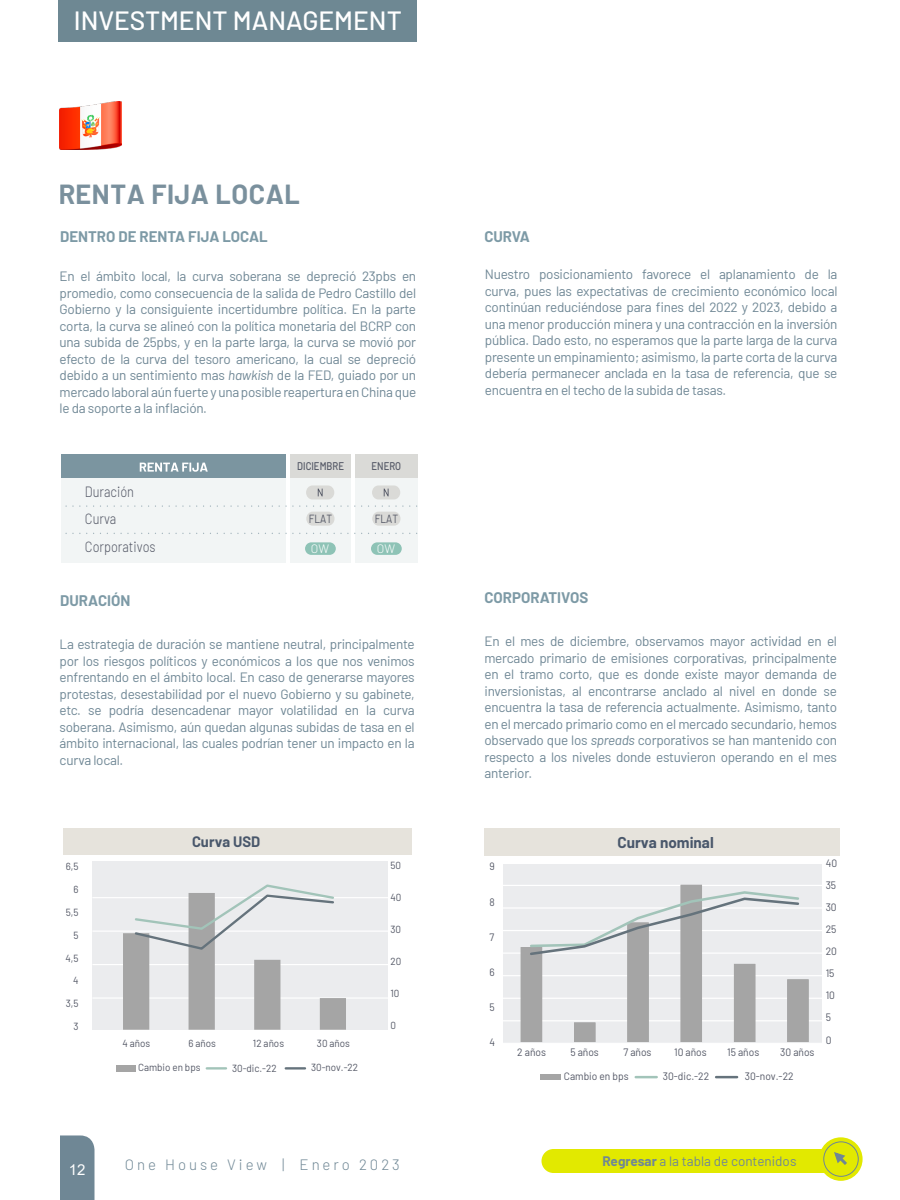
<style>
.page{position:relative;width:900px;height:1200px;background:#fff}
.page>*{position:absolute;margin:0;border:0;box-sizing:border-box;transform-origin:0 0}
.t1{font:700 27px "Barlow";letter-spacing:.02em;color:#6f8795}
.t2{font:500 26.4px "Barlow";color:#fff}
.t3{font:700 15.3px "Barlow";color:#49576b}
.t4{font:700 15px "Barlow";color:#7d9aa6}
.t5{font:300 15px "Barlow";letter-spacing:.2em;color:#6f8795}
.t6{font:15px "Arial";color:#fff}
.t7{font:300 14.85px/27.3px "Barlow";color:#525664;scale:.86 1}
.t8{font:700 14.7px "Barlow";color:#49576b}
.t9{font:13.5px/16.5px "Barlow";letter-spacing:-.02em;color:#6f8795;text-align:justify}
.t10{font:13.5px "Barlow";color:#6f8795}
.t11{font:300 12.15px "Barlow";color:#fff}
.t12{font:11.85px "Barlow";color:#525664;scale:.86 1}
.t13{font:500 11.1px "Barlow";color:#525664;scale:.86 1}
.t14{font:10.65px/22px "Barlow";color:#535765;scale:.95 1}
.t15{font:10.35px "Barlow";color:#535765;scale:.95 1}
.s1{font-style:italic}
.s2{font-weight:700}
</style>
<div class="page">
<div style="left:61px;top:478px;width:357px;height:85px;background:#f2f5f5"></div>
<div style="left:289px;top:455px;width:63px;height:23px;background:#dadad7"></div>
<div style="left:355px;top:455px;width:63px;height:23px;background:#dadad7"></div>
<div style="left:61px;top:455px;width:225px;height:23px;background:#7b95a0"></div>
<hr style="left:286px;top:454px;width:3px;height:111px;background:#fff">
<hr style="left:352px;top:454px;width:3px;height:111px;background:#fff">
<svg style="left:65px;top:505px;width:352px;height:2px"></svg>
<svg style="left:65px;top:533px;width:352px;height:1px"></svg>
<svg style="left:140px;top:463px;width:68px;height:9px"></svg>
<div style="left:372px;top:485px;width:28px;height:14px;background:#dadad7;border-radius:7px"></div>
<svg style="left:384px;top:489px;width:5px;height:7px"></svg>
<div style="left:371px;top:542px;width:31px;height:13px;background:#8ec3b6;border-radius:6px"></div>
<div style="left:372px;top:512px;width:28px;height:14px;background:#dadad7;border-radius:7px"></div>
<div style="left:306px;top:485px;width:28px;height:14px;background:#dadad7;border-radius:7px"></div>
<svg style="left:318px;top:489px;width:5px;height:7px"></svg>
<div style="left:305px;top:542px;width:31px;height:13px;background:#8ec3b6;border-radius:6px"></div>
<div style="left:306px;top:512px;width:29px;height:14px;background:#dadad7;border-radius:7px"></div>
<div style="left:92px;top:862px;width:296px;height:168px;background:#ebecee"></div>
<hr style="left:92px;top:997px;width:297px;height:2px;background:#fff">
<div style="left:63px;top:828px;width:349px;height:27px;background:#e6e3dc"></div>
<div style="left:117px;top:1065px;width:19px;height:7px;background:#a5a5a5"></div>
<hr style="left:207px;top:1067px;width:19px;height:3px;background:#a2c4b9">
<hr style="left:286px;top:1067px;width:19px;height:3px;background:#65737c">
<hr style="left:92px;top:964px;width:297px;height:1px;background:#fff">
<hr style="left:92px;top:931px;width:297px;height:1px;background:#fff">
<hr style="left:92px;top:897px;width:297px;height:1px;background:#fff">
<svg style="left:123px;top:884px;width:223px;height:146px"></svg>
<div style="left:504px;top:864px;width:318px;height:179px;background:#ebecee"></div>
<div style="left:484px;top:828px;width:356px;height:28px;background:#e6e3dc"></div>
<div style="left:540px;top:1074px;width:21px;height:6px;background:#a5a5a5"></div>
<hr style="left:636px;top:1076px;width:21px;height:2px;background:#a2c4b9">
<hr style="left:716px;top:1076px;width:21px;height:2px;background:#65737c">
<hr style="left:503px;top:1020px;width:319px;height:1px;background:#fff">
<hr style="left:503px;top:998px;width:319px;height:1px;background:#fff">
<hr style="left:503px;top:975px;width:319px;height:1px;background:#fff">
<hr style="left:503px;top:953px;width:319px;height:1px;background:#fff">
<hr style="left:503px;top:930px;width:319px;height:1px;background:#fff">
<hr style="left:503px;top:907px;width:319px;height:2px;background:#fff">
<hr style="left:503px;top:885px;width:319px;height:1px;background:#fff">
<svg style="left:521px;top:885px;width:288px;height:157px"></svg>
<svg style="left:528px;top:890px;width:273px;height:67px"></svg>
<img style="left:60px;top:102px;width:61px;height:48px">
<div style="left:58px;top:0;width:359px;height:41px;background:#6e8893"></div>
<div style="left:542px;top:1149px;width:319px;height:24px;background:#e2e900;border-radius:12px"></div>
<svg style="left:819px;top:1137px;width:44px;height:44px"></svg>
<svg style="left:832px;top:1150px;width:18px;height:18px"></svg>
<div style="left:823px;top:1141px;width:36px;height:36px;border:1px solid #6f8795;border-radius:50%"></div>
<div style="left:60px;top:1135px;width:34px;height:65px;background:#6f8795"></div>
<h2 class="t2" style="left:74px;top:2px;width:330px">INVESTMENT MANAGEMENT</h2>
<h1 class="t1" style="left:58px;top:174px;width:243px">RENTA FIJA LOCAL</h1>
<p class="t4" style="left:60px;top:225px;width:209px">DENTRO DE RENTA FIJA LOCAL</p>
<p class="t4" style="left:484px;top:225px;width:47px">CURVA</p>
<p class="t9" style="left:60px;top:267px;width:358px">En el ámbito local, la curva soberana se depreció 23pbs en promedio, como consecuencia de la salida de Pedro Castillo del Gobierno y la consiguiente incertidumbre política. En la parte corta, la curva se alineó con la política monetaria del BCRP con una subida de 25pbs, y en la parte larga, la curva se movió por efecto de la curva del tesoro americano, la cual se depreció debido a un sentimiento mas <span class="s1">hawkish</span> de la FED, guiado por un mercado laboral aún fuerte y una posible reapertura en China que le da soporte a la inflación.</p>
<p class="t7" style="left:85px;top:477px;width:84px">Duración<br>Curva<br>Corporativos</p>
<p class="t13" style="left:297px;top:458px;width:56px">DICIEMBRE</p>
<p class="t13" style="left:372px;top:458px;width:36px">ENERO</p>
<p class="t12" style="left:309px;top:510px;width:29px">FLAT</p>
<p class="t11" style="left:311px;top:540px;width:20px">OW</p>
<p class="t12" style="left:375px;top:510px;width:29px">FLAT</p>
<p class="t11" style="left:377px;top:540px;width:20px">OW</p>
<p class="t9" style="left:485px;top:265px;width:354px">Nuestro posicionamiento favorece el aplanamiento de la curva, pues las expectativas de crecimiento económico local continúan reduciéndose para fines del 2022 y 2023, debido a una menor producción minera y una contracción en la inversión pública. Dado esto, no esperamos que la parte larga de la curva presente un empinamiento; asimismo, la parte corta de la curva debería permanecer anclada en la tasa de referencia, que se encuentra en el techo de la subida de tasas.</p>
<p class="t4" style="left:60px;top:590px;width:72px">DURACIÓN</p>
<p class="t4" style="left:484px;top:587px;width:105px">CORPORATIVOS</p>
<p class="t9" style="left:60px;top:635px;width:357px">La estrategia de duración se mantiene neutral, principalmente por los riesgos políticos y económicos a los que nos venimos enfrentando en el ámbito local. En caso de generarse mayores protestas, desestabilidad por el nuevo Gobierno y su gabinete, etc. se podría desencadenar mayor volatilidad en la curva soberana. Asimismo, aún quedan algunas subidas de tasa en el ámbito internacional, las cuales podrían tener un impacto en la curva local.</p>
<p class="t15" style="left:66px;top:859px;width:15px">6,5</p>
<p class="t15" style="left:73px;top:882px;width:7px">6</p>
<p class="t15" style="left:66px;top:905px;width:15px">5,5</p>
<p class="t15" style="left:73px;top:927px;width:7px">5</p>
<p class="t15" style="left:65px;top:950px;width:15px">4,5</p>
<p class="t15" style="left:73px;top:973px;width:7px">4</p>
<p class="t15" style="left:66px;top:996px;width:15px">3,5</p>
<p class="t15" style="left:73px;top:1019px;width:7px">3</p>
<p class="t8" style="left:192px;top:831px;width:70px">Curva USD</p>
<p class="t15" style="left:123px;top:1036px;width:31px">4 años</p>
<p class="t15" style="left:188px;top:1036px;width:30px">6 años</p>
<p class="t15" style="left:253px;top:1036px;width:34px">12 años</p>
<p class="t15" style="left:317px;top:1036px;width:36px">30 años</p>
<p class="t15" style="left:232px;top:1060px;width:49px">30-dic.-22</p>
<p class="t15" style="left:311px;top:1060px;width:51px">30-nov.-22</p>
<p class="t15" style="left:138px;top:1060px;width:67px">Cambio en bps</p>
<p class="t15" style="left:391px;top:857px;width:13px">50</p>
<p class="t15" style="left:391px;top:890px;width:13px">40</p>
<p class="t15" style="left:391px;top:922px;width:13px">30</p>
<p class="t15" style="left:391px;top:954px;width:13px">20</p>
<p class="t15" style="left:391px;top:986px;width:11px">10</p>
<p class="t15" style="left:391px;top:1018px;width:7px">0</p>
<p class="t9" style="left:485px;top:632px;width:354px">En el mes de diciembre, observamos mayor actividad en el mercado primario de emisiones corporativas, principalmente en el tramo corto, que es donde existe mayor demanda de inversionistas, al encontrarse anclado al nivel en donde se encuentra la tasa de referencia actualmente. Asimismo, tanto en el mercado primario como en el mercado secundario, hemos observado que los <span class="s1">spreads</span> corporativos se han mantenido con respecto a los niveles donde estuvieron operando en el mes anterior.</p>
<p class="t14" style="left:490px;top:855px;width:7px">9</p>
<p class="t14" style="left:490px;top:890px;width:7px">8</p>
<p class="t14" style="left:490px;top:925px;width:7px">7</p>
<p class="t14" style="left:490px;top:960px;width:7px">6</p>
<p class="t14" style="left:490px;top:995px;width:7px">5</p>
<p class="t14" style="left:490px;top:1031px;width:7px">4</p>
<p class="t3" style="left:617px;top:831px;width:98px">Curva nominal</p>
<p class="t14" style="left:517px;top:1040px;width:32px">2 años</p>
<p class="t14" style="left:570px;top:1040px;width:31px">5 años</p>
<p class="t14" style="left:623px;top:1040px;width:31px">7 años</p>
<p class="t14" style="left:674px;top:1040px;width:36px">10 años</p>
<p class="t14" style="left:727px;top:1040px;width:35px">15 años</p>
<p class="t14" style="left:780px;top:1040px;width:38px">30 años</p>
<p class="t14" style="left:663px;top:1065px;width:50px">30-dic.-22</p>
<p class="t14" style="left:745px;top:1064px;width:53px">30-nov.-22</p>
<p class="t14" style="left:564px;top:1064px;width:70px">Cambio en bps</p>
<p class="t14" style="left:826px;top:852px;width:13px">40<br>35<br>30<br>25<br>20<br>15<br>10<br>5<br>0</p>
<p class="t6" style="left:69px;top:1160px;width:18px">12</p>
<p class="t5" style="left:125px;top:1154px;width:277px">One House View | Enero 2023</p>
<p class="t10" style="left:602px;top:1151px;width:196px"><span class="s2">Regresar</span> a la tabla de contenidos</p>
</div>
